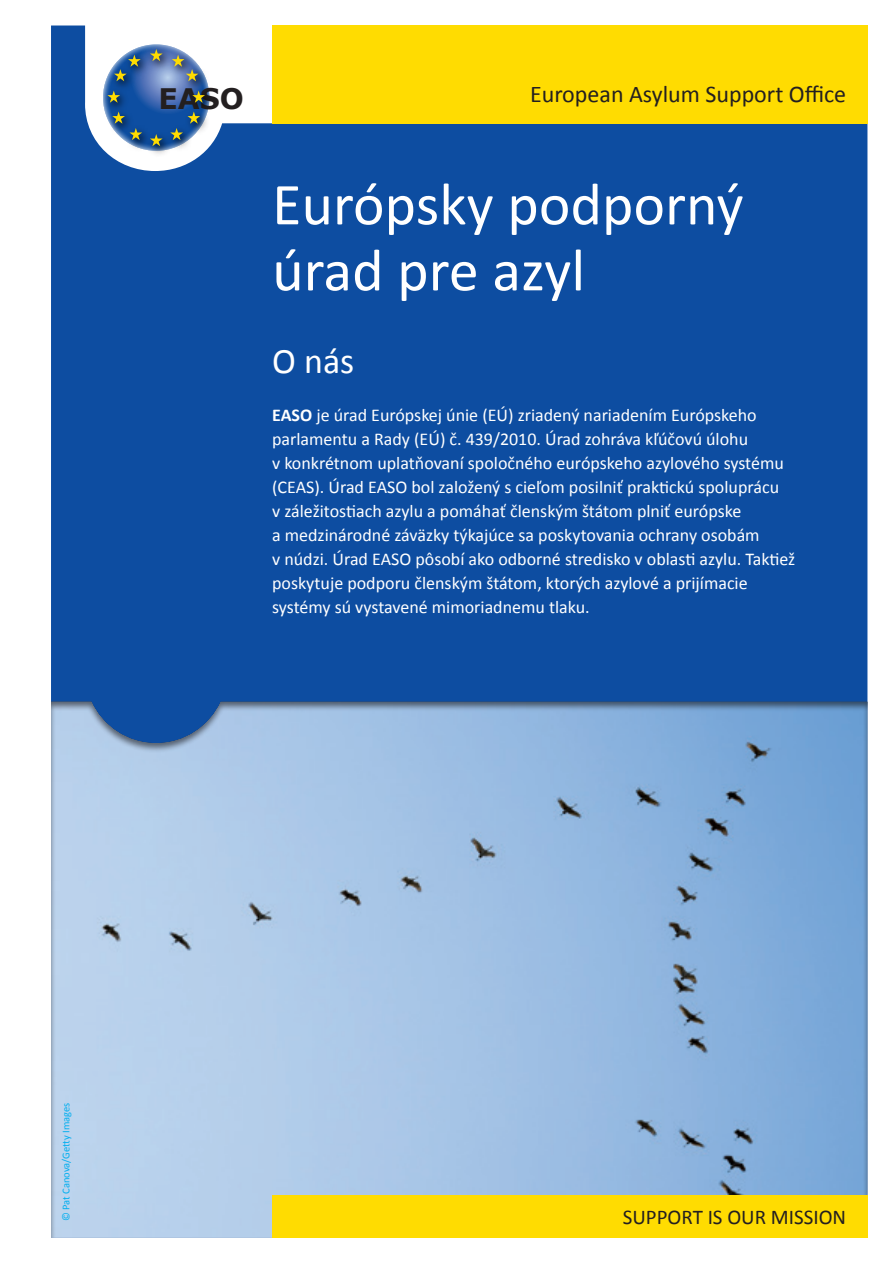
<style>
.page{position:relative;width:893px;height:1263px;background:#fff}
.page>*{position:absolute;margin:0;border:0;box-sizing:border-box;transform-origin:0 0}
.t1{font:60px/66px "Calibri";color:#fff}
.T1_neg{font:36px "Calibri";color:#fff}
.t2{font:700 28.35px "Verdana";color:#231f20}
.t3{font:24px "Calibri";color:#231f20}
.t4{font:21px "Calibri";color:#231f20}
.body_box{font:18px/24px "Calibri";color:#fff}
.t5{font:10.5px "Calibri";letter-spacing:-.005em;color:#00aeef}
.s1{font-weight:700}
</style>
<div class="page">
<div style="left:51px;top:26px;width:816px;height:676px;background:#0d4da1"></div>
<div style="left:50px;top:702px;width:818px;height:538px;background:#231f20;opacity:.6"></div>
<div style="left:272px;top:25px;width:595px;height:98px;background:#ffdc01"></div>
<img style="left:99px;top:40px;width:120px;height:120px">
<svg style="left:150px;top:49px;width:13px;height:12px"></svg>
<svg style="left:172px;top:55px;width:26px;height:26px"></svg>
<svg style="left:192px;top:91px;width:13px;height:12px"></svg>
<svg style="left:170px;top:112px;width:30px;height:28px"></svg>
<svg style="left:150px;top:134px;width:13px;height:12px"></svg>
<svg style="left:114px;top:55px;width:27px;height:26px"></svg>
<svg style="left:107px;top:91px;width:13px;height:12px"></svg>
<svg style="left:112px;top:112px;width:30px;height:28px"></svg>
<div style="left:272px;top:1195px;width:595px;height:42px;background:#ffdc01"></div>
<p class="t2" style="left:158px;top:81px;width:87px">EASO</p>
<p class="t3" style="left:530px;top:79px;width:318px">European Asylum Support Office</p>
<p class="t1" style="left:272px;top:169px;width:473px">Európsky podporný úrad pre azyl</p>
<p class="T1_neg" style="left:272px;top:339px;width:84px">O nás</p>
<p class="body_box" style="left:272px;top:402px;width:525px"><span class="s1">EASO</span> je úrad Európskej únie (EÚ) zriadený nariadením Európskeho parlamentu a Rady (EÚ) č. 439/2010. Úrad zohráva kľúčovú úlohu<br>v konkrétnom uplatňovaní spoločného európskeho azylového systému (CEAS). Úrad EASO bol založený s cieľom posilniť praktickú spoluprácu<br>v záležitostiach azylu a pomáhať členským štátom plniť európske<br>a medzinárodné záväzky týkajúce sa poskytovania ochrany osobám<br>v núdzi. Úrad EASO pôsobí ako odborné stredisko v oblasti azylu. Taktiež poskytuje podporu členským štátom, ktorých azylové a prijímacie systémy sú vystavené mimoriadnemu tlaku.</p>
<p class="t5" style="left:59px;top:1221px;width:120px;rotate:-90deg">© Pat Canova/Getty Images</p>
<p class="t4" style="left:623px;top:1204px;width:225px">SUPPORT IS OUR MISSION</p>
</div>
